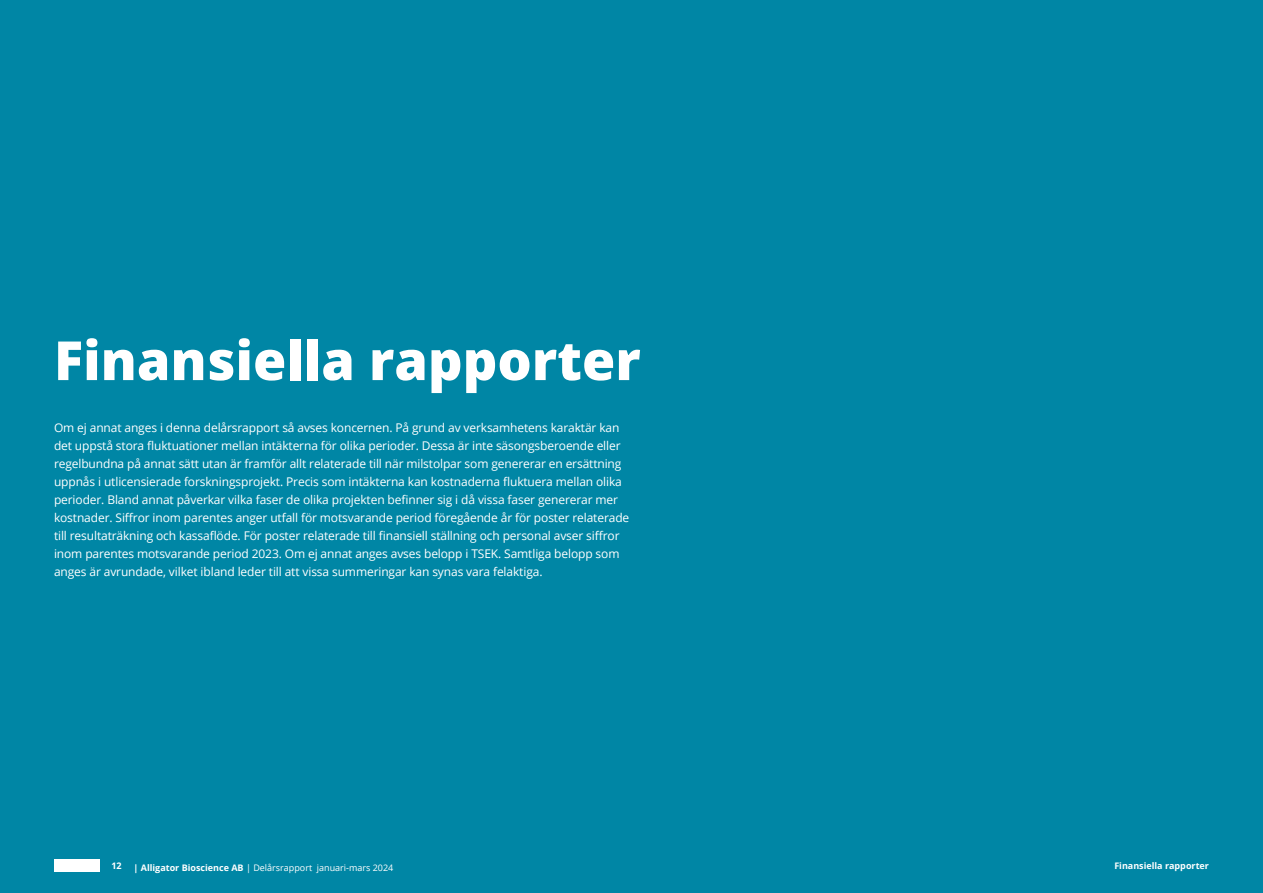
<style>
.page{position:relative;width:1263px;height:893px;background:#0086a5}
.page>*{position:absolute;margin:0;border:0;box-sizing:border-box;transform-origin:0 0}
.Cover_-_Title_White_Extrabold{font:800 54px "Open Sans";color:#fff}
.Cover_-_Text_White_Regular{font:12px/18px "Open Sans";letter-spacing:-.01em;color:#fff}
.t1{font:9px "Open Sans";color:#fff}
.t2{font:700 9px "Open Sans";color:#fff}
.s1{font-weight:700}
</style>
<div class="page">
<div style="left:54px;top:860px;width:45px;height:12px;background:#fff"></div>
<p class="Cover_-_Title_White_Extrabold" style="left:54px;top:319px;width:588px">Finansiella rapporter</p>
<p class="Cover_-_Text_White_Regular" style="left:54px;top:418px;width:577px">Om ej annat anges i denna delårsrapport så avses koncernen. På grund av verksamhetens karaktär kan det uppstå stora fluktuationer mellan intäkterna för olika perioder. Dessa är inte säsongsberoende eller regelbundna på annat sätt utan är framför allt relaterade till när milstolpar som genererar en ersättning uppnås i utlicensierade forskningsprojekt. Precis som intäkterna kan kostnaderna fluktuera mellan olika perioder. Bland annat påverkar vilka faser de olika projekten befinner sig i då vissa faser genererar mer kostnader. Siffror inom parentes anger utfall för motsvarande period föregående år för poster relaterade till resultaträkning och kassaflöde. För poster relaterade till finansiell ställning och personal avser siffror inom parentes motsvarande period 2023. Om ej annat anges avses belopp i TSEK. Samtliga belopp som anges är avrundade, vilket ibland leder till att vissa summeringar kan synas vara felaktiga.</p>
<p class="t2" style="left:111px;top:860px;width:12px">12</p>
<p class="t1" style="left:134px;top:861px;width:261px"><span class="s1">| Alligator Bioscience AB</span> | Delårsrapport januari-mars 2024</p>
<p class="t2" style="left:1114px;top:860px;width:96px">Finansiella rapporter</p>
</div>
